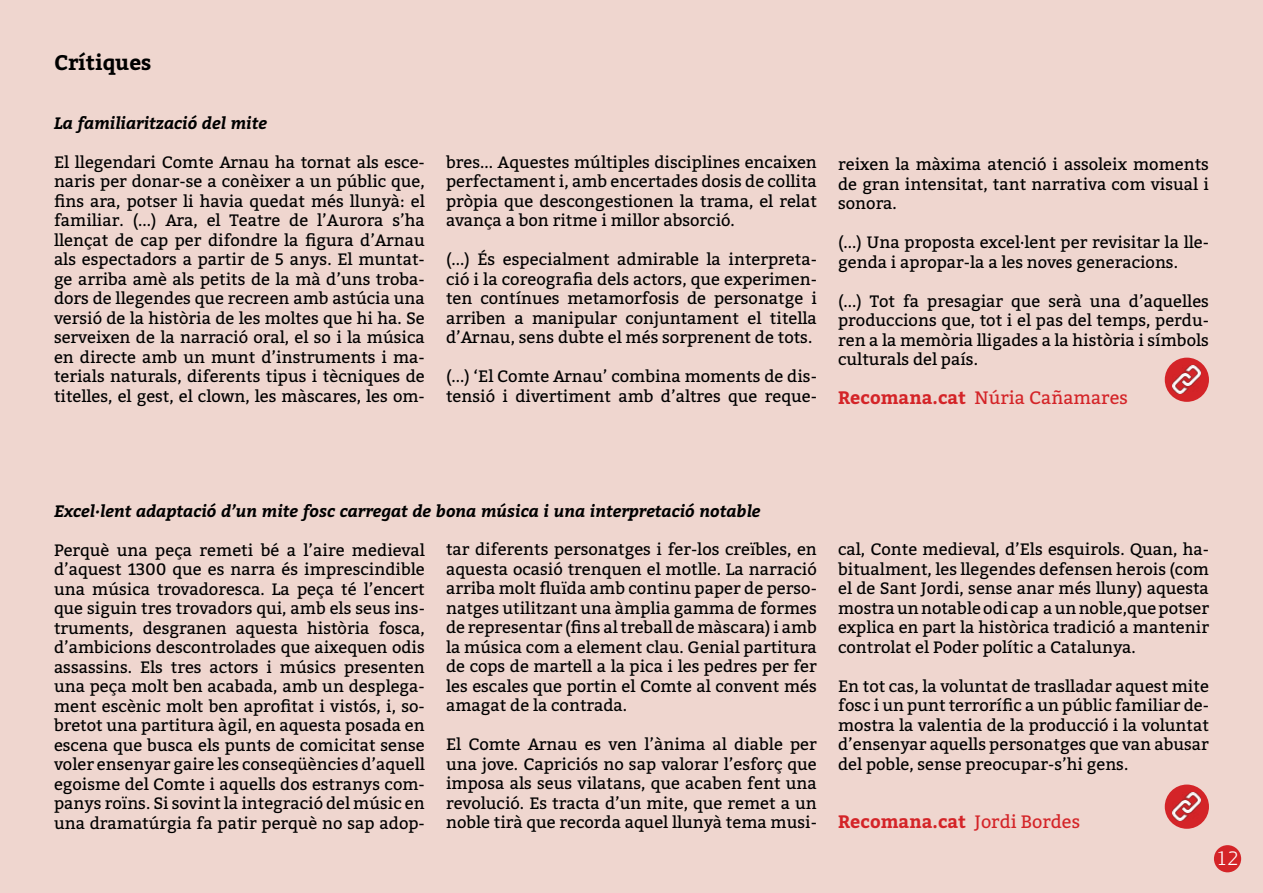
<style>
.page{position:relative;width:1263px;height:893px;background:#efd6cf}
.page>*{position:absolute;margin:0;border:0;box-sizing:border-box;transform-origin:0 0}
.t1{font:700 21px "Bitter";color:#000}
.t2{font:18px "Bitter";color:#d42428}
.t3{font:700 18px "Bitter";color:#d42428}
.t4{font:18px "Apex Sans Book T";color:#fff}
.t5{font:16.5px/19.5px "Bitter";color:#000;text-align:justify}
.t6{font:italic 700 16.5px "Bitter";color:#000}
.s1{font-weight:700}
.s2{font-weight:400}
</style>
<div class="page">
<div style="left:1165px;top:358px;width:44px;height:44px;background:#d42428;border-radius:50%"></div>
<div style="left:1214px;top:845px;width:27px;height:27px;background:#d42428;border-radius:50%"></div>
<img style="left:1173px;top:366px;width:28px;height:28px">
<div style="left:1165px;top:784px;width:44px;height:45px;background:#d42428;border-radius:50%"></div>
<img style="left:1173px;top:793px;width:28px;height:28px">
<p class="t1" style="left:54px;top:47px;width:99px">Crítiques</p>
<p class="t6" style="left:54px;top:110px;width:214px">La familiarització del mite</p>
<p class="t5" style="left:54px;top:152px;width:372px">El llegendari Comte Arnau ha tornat als esce&shy;naris per donar-se a conèixer a un públic que, fins ara, potser li havia quedat més llunyà: el familiar. (...) Ara, el Teatre de l’Aurora s’ha llençat de cap per difondre la figura d’Arnau als espectadors a partir de 5 anys. El muntat&shy;ge arriba amè als petits de la mà d’uns troba&shy;dors de llegendes que recreen amb astúcia una versió de la història de les moltes que hi ha. Se serveixen de la narració oral, el so i la música en directe amb un munt d’instruments i ma&shy;terials naturals, diferents tipus i tècniques de titelles, el gest, el clown, les màscares, les om-</p>
<p class="t5" style="left:446px;top:152px;width:372px">bres... Aquestes múltiples disciplines encaixen perfectament i, amb encertades dosis de collita pròpia que descongestionen la trama, el relat avança a bon ritme i millor absorció.</p>
<p class="t5" style="left:446px;top:249px;width:372px">(...) És especialment admirable la interpreta&shy;ció i la coreografia dels actors, que experimen&shy;ten contínues metamorfosis de personatge i arriben a manipular conjuntament el titella d’Arnau, sens dubte el més sorprenent de tots.</p>
<p class="t5" style="left:446px;top:366px;width:372px">(...) ‘El Comte Arnau’ combina moments de dis&shy;tensió i divertiment amb d’altres que reque-</p>
<p class="t5" style="left:838px;top:154px;width:372px">reixen la màxima atenció i assoleix moments de gran intensitat, tant narrativa com visual i sonora.</p>
<p class="t5" style="left:838px;top:232px;width:372px">(...) Una proposta excel·lent per revisitar la lle&shy;genda i apropar-la a les noves generacions.</p>
<p class="t5" style="left:838px;top:290px;width:372px">(...) Tot fa presagiar que serà una d’aquelles produccions que, tot i el pas del temps, perdu&shy;ren a la memòria lligades a la història i símbols culturals del país.</p>
<p class="t2" style="left:838px;top:385px;width:291px"><span class="s1">Recomana.cat</span> Núria Cañamares</p>
<p class="t6" style="left:54px;top:499px;width:708px">Excel·lent adaptació d’un mite fosc carregat de bona música i una interpretació notable</p>
<p class="t5" style="left:54px;top:539px;width:372px">Perquè una peça remeti bé a l’aire medieval d’aquest 1300 que es narra és imprescindible una música trovadoresca. La peça té l’encert que siguin tres trovadors qui, amb els seus ins&shy;truments, desgranen aquesta història fosca, d’ambicions descontrolades que aixequen odis assassins. Els tres actors i músics presenten una peça molt ben acabada, amb un desplega&shy;ment escènic molt ben aprofitat i vistós, i, so&shy;bretot una partitura àgil, en aquesta posada en escena que busca els punts de comicitat sense voler ensenyar gaire les conseqüències d’aquell egoisme del Comte i aquells dos estranys com&shy;panys roïns. Si sovint la integració del músic en una dramatúrgia fa patir perquè no sap adop-</p>
<p class="t5" style="left:446px;top:539px;width:372px">tar diferents personatges i fer-los creïbles, en aquesta ocasió trenquen el motlle. La narració arriba molt fluïda amb continu paper de perso&shy;natges utilitzant una àmplia gamma de formes de representar (fins al treball de màscara) i amb la música com a element clau. Genial partitura de cops de martell a la pica i les pedres per fer les escales que portin el Comte al convent més amagat de la contrada.</p>
<p class="t5" style="left:446px;top:734px;width:372px">El Comte Arnau es ven l’ànima al diable per una jove. Capriciós no sap valorar l’esforç que imposa als seus vilatans, que acaben fent una revolució. Es tracta d’un mite, que remet a un noble tirà que recorda aquel llunyà tema musi-</p>
<p class="t5" style="left:838px;top:539px;width:372px">cal, Conte medieval, d’Els esquirols. Quan, ha&shy;bitualment, les llegendes defensen herois (com el de Sant Jordi, sense anar més lluny) aquesta mostra un notable odi cap a un noble,que potser explica en part la històrica tradició a mantenir controlat el Poder polític a Catalunya.</p>
<p class="t5" style="left:838px;top:676px;width:372px">En tot cas, la voluntat de traslladar aquest mite fosc i un punt terrorífic a un públic familiar de&shy;mostra la valentia de la producció i la voluntat d’ensenyar aquells personatges que van abusar del poble, sense preocupar-s’hi gens.</p>
<p class="t3" style="left:838px;top:808px;width:243px">Recomana.cat <span class="s2">Jordi Bordes</span></p>
<p class="t4" style="left:1217px;top:847px;width:23px">12</p>
</div>
